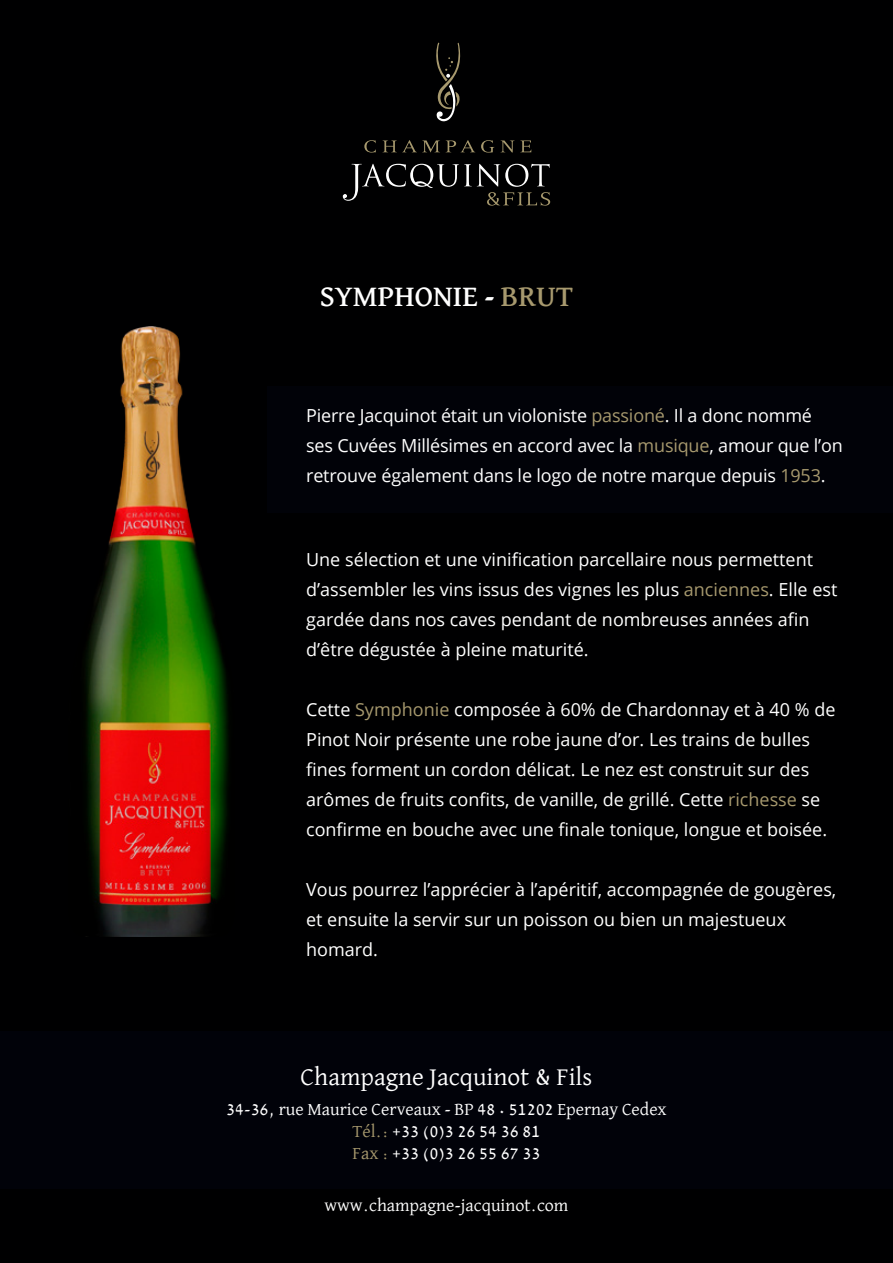
<style>
.page{position:relative;width:893px;height:1263px;background:#000001}
.page>*{position:absolute;margin:0;border:0;box-sizing:border-box;transform-origin:0 0}
.t1{font:500 30px "David Libre";color:#fff}
.t2{font:25.5px "David Libre";color:#fff}
.t3{font:18px/30px "Open Sans";color:#fff}
.t4{font:18px "David Libre";color:#fff}
.s1{color:#a7996e}
</style>
<div class="page">
<svg style="left:364px;top:140px;width:12px;height:13px"></svg>
<svg style="left:382px;top:140px;width:93px;height:12px"></svg>
<svg style="left:481px;top:140px;width:13px;height:13px"></svg>
<svg style="left:500px;top:140px;width:31px;height:12px"></svg>
<svg style="left:436px;top:43px;width:25px;height:78px"></svg>
<svg style="left:343px;top:164px;width:207px;height:42px"></svg>
<div style="left:0;top:1031px;width:893px;height:157px;background:#010209"></div>
<img style="left:85px;top:327px;width:144px;height:609px">
<div style="left:268px;top:386px;width:625px;height:126px;background:#010208"></div>
<p class="t1" style="left:320px;top:274px;width:255px">SYMPHONIE - <span class="s1">BRUT</span></p>
<p class="t3" style="left:306px;top:400px;width:538px">Pierre Jacquinot était un violoniste <span class="s1">passioné</span>. Il a donc nommé ses Cuvées Millésimes en accord avec la <span class="s1">musique</span>, amour que l’on retrouve également dans le logo de notre marque depuis <span class="s1">1953</span>.</p>
<p class="t3" style="left:306px;top:544px;width:533px">Une sélection et une vinification parcellaire nous permettent d’assembler les vins issus des vignes les plus <span class="s1">anciennes</span>. Elle est gardée dans nos caves pendant de nombreuses années afin d’être dégustée à pleine maturité.</p>
<p class="t3" style="left:306px;top:694px;width:531px">Cette <span class="s1">Symphonie</span> composée à 60% de Chardonnay et à 40 % de Pinot Noir présente une robe jaune d’or. Les trains de bulles fines forment un cordon délicat. Le nez est construit sur des arômes de fruits confits, de vanille, de grillé. Cette <span class="s1">richesse</span> se confirme en bouche avec une finale tonique, longue et boisée.</p>
<p class="t3" style="left:306px;top:874px;width:532px">Vous pourrez l’apprécier à l’apéritif, accompagnée de gougères, et ensuite la servir sur un poisson ou bien un majestueux homard.</p>
<p class="t2" style="left:301px;top:1058px;width:293px">Champagne Jacquinot &amp; Fils</p>
<p class="t4" style="left:226px;top:1096px;width:442px">34-36, rue Maurice Cerveaux - BP 48 • 51202 Epernay Cedex</p>
<p class="t4" style="left:353px;top:1118px;width:189px"><span class="s1">Tél.:</span> +33 (0)3 26 54 36 81</p>
<p class="t4" style="left:352px;top:1139px;width:189px"><span class="s1">Fax :</span> +33 (0)3 26 55 67 33</p>
<p class="t4" style="left:325px;top:1191px;width:245px">www.champagne-jacquinot.com</p>
</div>
